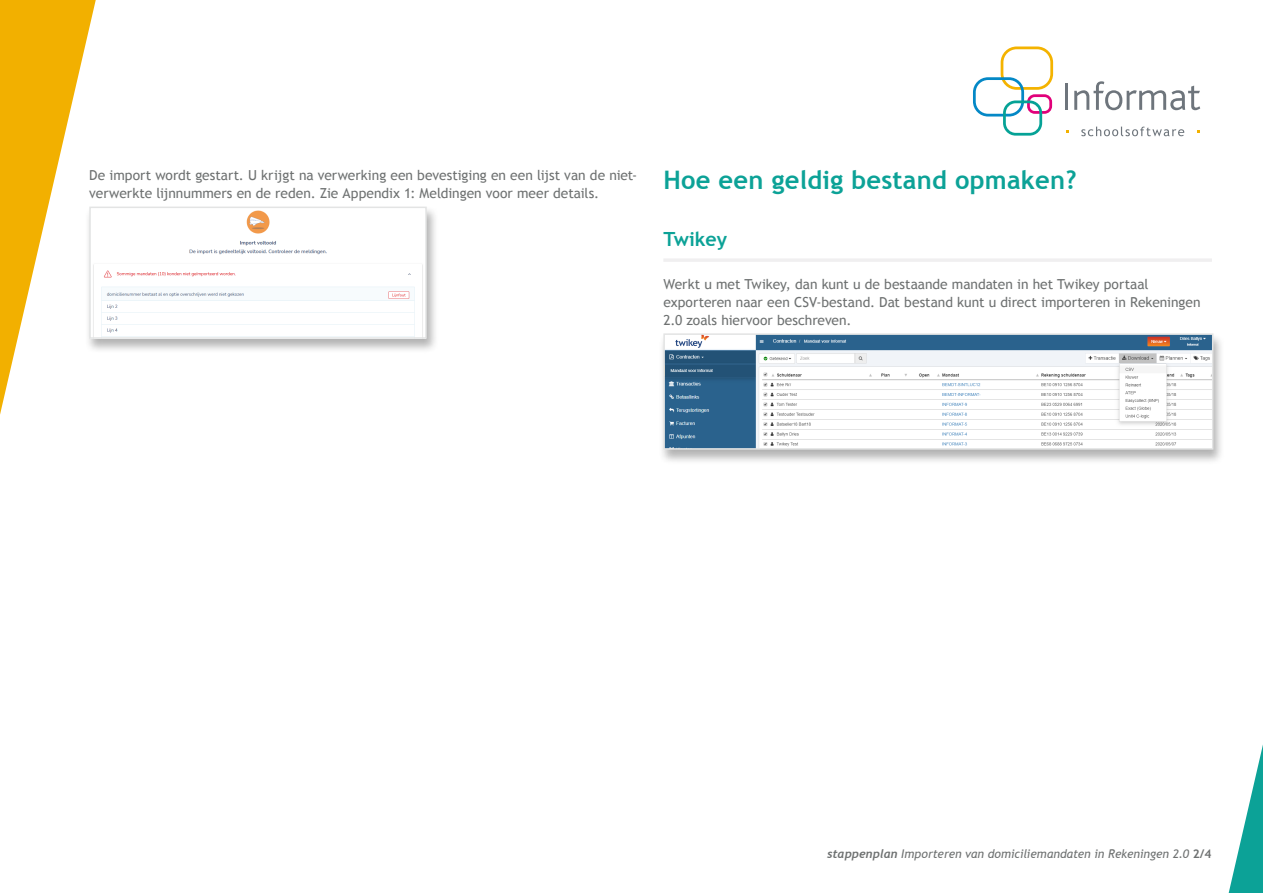
<style>
.page{position:relative;width:1263px;height:893px;background:#fff}
.page>*{position:absolute;margin:0;border:0;box-sizing:border-box;transform-origin:0 0}
.t1{font:700 25.5px "Trebuchet MS";letter-spacing:.01em;color:#0ca297}
.t2{font:700 19.5px "Trebuchet MS";color:#0ca297}
.t3{font:13.8px/18px "Trebuchet MS";color:#6e7171}
.t4{font:italic 12px "Trebuchet MS";letter-spacing:-.005em;color:#6e7171}
.s1{font-family:"Trebuchet";font-weight:700}
.s2{font-weight:700;font-style:normal}
</style>
<div class="page">
<svg style="left:1228px;top:745px;width:35px;height:148px"></svg>
<div style="left:84px;top:205px;width:355px;height:149px;background:#000;opacity:.3"></div>
<img style="left:124px;top:210px;width:300px;height:126px">
<div style="left:89px;top:207px;width:338px;height:132px;border:2px solid #e3e4e4"></div>
<hr style="left:663px;top:258px;width:549px;height:4px;background:#f0eff0">
<div style="left:658px;top:332px;width:567px;height:133px;background:#000;opacity:.3"></div>
<img style="left:666px;top:336px;width:544px;height:111px">
<div style="left:663px;top:333px;width:550px;height:117px;border:2px solid #e3e4e4"></div>
<hr style="left:1065px;top:83px;width:3px;height:27px;background:#6e757c">
<svg style="left:1074px;top:81px;width:126px;height:29px"></svg>
<svg style="left:973px;top:47px;width:80px;height:89px"></svg>
<svg style="left:1081px;top:127px;width:103px;height:9px"></svg>
<svg style="left:0;top:0;width:124px;height:415px"></svg>
<p class="t3" style="left:89px;top:167px;width:549px">De import wordt gestart. U krijgt na verwerking een bevestiging en een lijst van de niet&shy;verwerkte lijnnummers en de reden. Zie Appendix 1: Meldingen voor meer details.</p>
<h1 class="t1" style="left:663px;top:164px;width:415px">Hoe een geldig bestand opmaken?</h1>
<h2 class="t2" style="left:663px;top:227px;width:65px">Twikey</h2>
<p class="t3" style="left:663px;top:275px;width:539px">Werkt u met Twikey, dan kunt u de bestaande mandaten in het Twikey portaal exporteren naar een CSV-bestand. Dat bestand kunt u direct importeren in Rekeningen<br>2.0 zoals hiervoor beschreven.</p>
<p class="t4" style="left:827px;top:846px;width:386px"><span class="s1">stappenplan</span> Importeren van domiciliemandaten in Rekeningen 2.0 <span class="s2">2/4</span></p>
</div>
